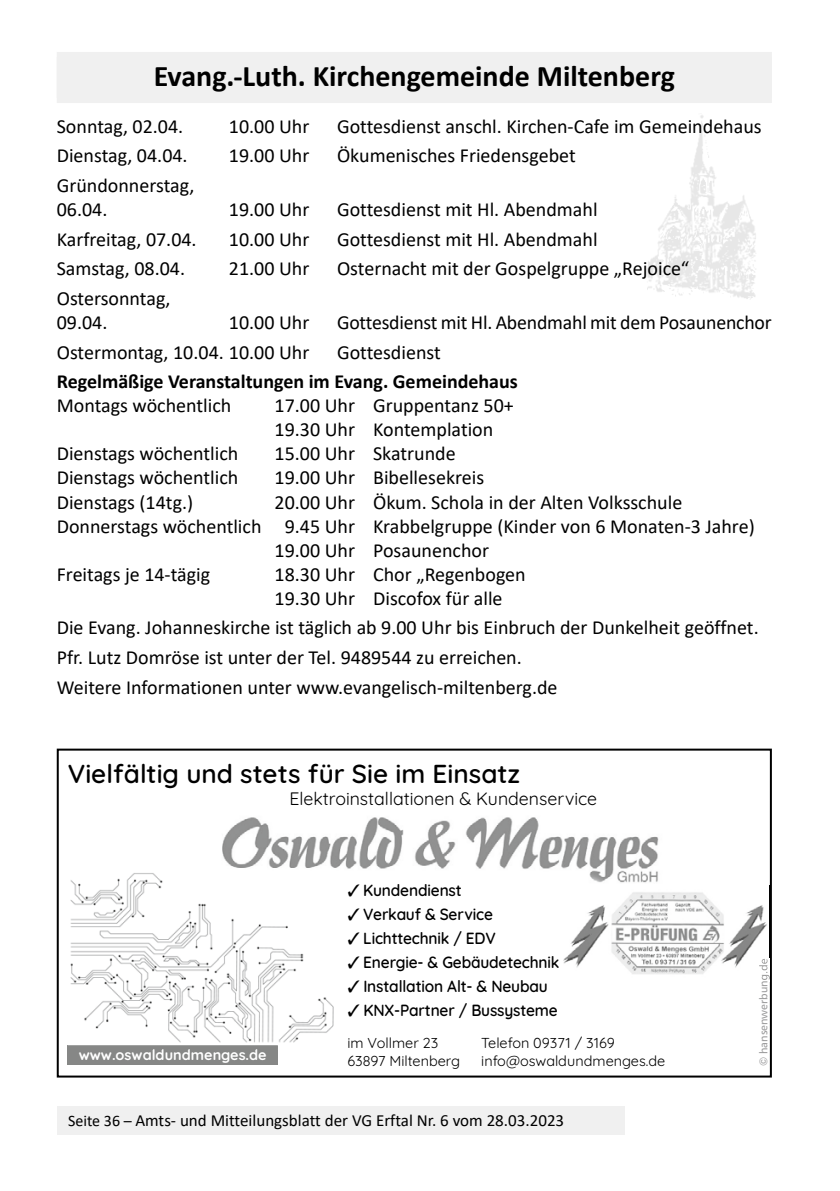
<style>
.page{position:relative;width:840px;height:1191px;background:#fff}
.page>*{position:absolute;margin:0;border:0;box-sizing:border-box;transform-origin:0 0}
.t1{font:700 30px "Calibri";color:#000}
.t2{font:600 26px "Quicksand";color:#000}
.t3{font:20px/24px "Calibri";color:#000}
.t4{font:700 20px "Calibri";color:#000}
.t5{font:18px "Quicksand";color:#000}
.t6{font:17px "Calibri";color:#000}
.t7{font:600 16.2px "Quicksand";letter-spacing:-.01em;color:#000;scale:.95 1}
.t8{font:14.4px/17.2px "Quicksand";color:#000}
.t9{font:700 14.4px "Quicksand";color:#fff}
.t10{font:11px "Humanist 777 BT Roman B";color:#9c9c9d}
.s1{font-size:16px}
</style>
<div class="page">
<svg style="left:57px;top:748px;width:714px;height:329px"></svg>
<div style="left:68px;top:1045px;width:210px;height:20px;background:#868786"></div>
<img style="left:68px;top:868px;width:274px;height:181px">
<img style="left:217px;top:868px;width:125px;height:19px">
<img style="left:68px;top:1045px;width:210px;height:4px">
<img style="left:563px;top:885px;width:207px;height:96px">
<img style="left:563px;top:885px;width:122px;height:2px">
<img style="left:758px;top:959px;width:11px;height:22px">
<div style="left:57px;top:1106px;width:567px;height:28px;background:#f0f0f0"></div>
<div style="left:57px;top:57px;width:714px;height:46px;background:#f0f0f0"></div>
<div style="left:57px;top:52px;width:714px;height:46px;background:#f0f0f0"></div>
<img style="left:647px;top:115px;width:109px;height:184px">
<h1 class="t1" style="left:154px;top:55px;width:522px">Evang.-Luth. Kirchengemeinde Miltenberg</h1>
<p class="t3" style="left:57px;top:113px;width:128px">Sonntag, 02.04.</p>
<p class="t3" style="left:229px;top:113px;width:82px">10.00 Uhr</p>
<p class="t3" style="left:337px;top:113px;width:426px">Gottesdienst anschl. Kirchen-Cafe im Gemeindehaus</p>
<p class="t3" style="left:57px;top:143px;width:132px">Dienstag, 04.04.</p>
<p class="t3" style="left:229px;top:143px;width:82px">19.00 Uhr</p>
<p class="t3" style="left:337px;top:143px;width:240px">Ökumenisches Friedensgebet</p>
<p class="t3" style="left:57px;top:173px;width:139px">Gründonnerstag,<br>06.04.</p>
<p class="t3" style="left:229px;top:197px;width:82px">19.00 Uhr</p>
<p class="t3" style="left:337px;top:197px;width:262px">Gottesdienst mit Hl. Abendmahl</p>
<p class="t3" style="left:57px;top:226px;width:141px">Karfreitag, 07.04.</p>
<p class="t3" style="left:229px;top:226px;width:82px">10.00 Uhr</p>
<p class="t3" style="left:337px;top:226px;width:262px">Gottesdienst mit Hl. Abendmahl</p>
<p class="t3" style="left:57px;top:256px;width:130px">Samstag, 08.04.</p>
<p class="t3" style="left:229px;top:256px;width:82px">21.00 Uhr</p>
<p class="t3" style="left:337px;top:256px;width:353px">Osternacht mit der Gospelgruppe „Rejoice“</p>
<p class="t3" style="left:57px;top:286px;width:115px">Ostersonntag,<br>09.04.</p>
<p class="t3" style="left:229px;top:310px;width:82px">10.00 Uhr</p>
<p class="t3" style="left:337px;top:310px;width:436px">Gottesdienst mit Hl. Abendmahl mit dem Posaunenchor</p>
<p class="t3" style="left:57px;top:340px;width:254px">Ostermontag, 10.04. 10.00 Uhr</p>
<p class="t3" style="left:337px;top:340px;width:105px">Gottesdienst</p>
<p class="t4" style="left:57px;top:368px;width:462px">Regelmäßige Veranstaltungen im Evang. Gemeindehaus</p>
<p class="t3" style="left:57px;top:393px;width:176px">Montags wöchentlich</p>
<p class="t3" style="left:274px;top:393px;width:241px">17.00 Uhr Gruppentanz 50+<br>19.30 Uhr Kontemplation</p>
<p class="t3" style="left:57px;top:441px;width:183px">Dienstags wöchentlich</p>
<p class="t3" style="left:274px;top:441px;width:182px">15.00 Uhr Skatrunde</p>
<p class="t3" style="left:57px;top:465px;width:183px">Dienstags wöchentlich</p>
<p class="t3" style="left:274px;top:465px;width:211px">19.00 Uhr Bibellesekreis</p>
<p class="t3" style="left:57px;top:489px;width:138px">Dienstags (14tg.)</p>
<p class="t3" style="left:274px;top:489px;width:409px">20.00 Uhr Ökum. Schola in der Alten Volksschule</p>
<p class="t3" style="left:57px;top:513px;width:699px">Donnerstags wöchentlich 9.45 Uhr Krabbelgruppe (Kinder von 6 Monaten-3 Jahre)</p>
<p class="t3" style="left:274px;top:537px;width:216px">19.00 Uhr Posaunenchor</p>
<p class="t3" style="left:57px;top:561px;width:155px">Freitags je 14-tägig</p>
<p class="t3" style="left:274px;top:561px;width:252px">18.30 Uhr Chor „Regenbogen<br>19.30 Uhr Discofox für alle</p>
<p class="t3" style="left:57px;top:612px;width:703px;line-height:29.6px">Die Evang. Johanneskirche ist täglich ab 9.00 Uhr bis Einbruch der Dunkelheit geöffnet.<br>Pfr. Lutz Domröse ist unter der Tel. 9489544 zu erreichen.<br>Weitere Informationen unter www.evangelisch-miltenberg.de</p>
<h2 class="t2" style="left:68px;top:753px;width:453px">Vielfältig und stets für Sie im Einsatz</h2>
<p class="t5" style="left:289px;top:784px;width:309px">Elektroinstallationen &amp; Kundenservice</p>
<p class="t9" style="left:79px;top:1043px;width:189px">www.oswaldundmenges.de</p>
<p class="t7" style="left:347px;top:878px;width:122px">✓ Kundendienst</p>
<p class="t7" style="left:347px;top:902px;width:155px">✓ Verkauf &amp; Service</p>
<p class="t7" style="left:347px;top:926px;width:157px">✓ Lichttechnik / EDV</p>
<p class="t7" style="left:347px;top:950px;width:224px">✓ Energie- &amp; Gebäudetechnik</p>
<p class="t7" style="left:347px;top:974px;width:212px">✓ Installation Alt- &amp; Neubau</p>
<p class="t7" style="left:347px;top:998px;width:223px">✓ KNX-Partner / Bussysteme</p>
<p class="t8" style="left:347px;top:1033px;width:114px">im Vollmer 23<br>63897 Miltenberg</p>
<p class="t8" style="left:481px;top:1033px;width:185px">Telefon 09371 / 3169 info@oswaldundmenges.de</p>
<p class="t6" style="left:68px;top:1109px;width:497px"><span class="s1">Seite 36 –</span> Amts- und Mitteilungsblatt der VG Erftal Nr. 6 vom 28.03.2023</p>
<p class="t10" style="left:756px;top:1066px;width:109px;rotate:-90deg">© hansenwerbung.de</p>
</div>
